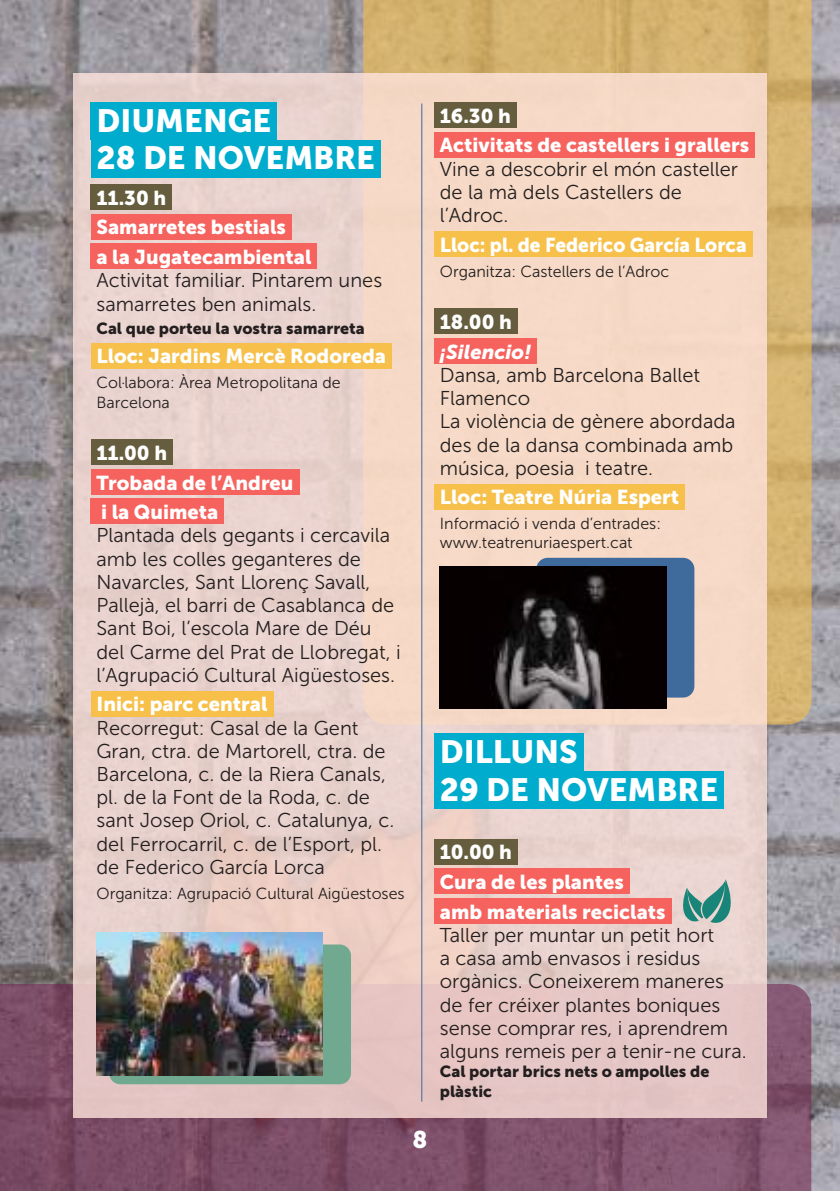
<style>
.page{position:relative;width:840px;height:1191px;background:#fff}
.page>*{position:absolute;margin:0;border:0;box-sizing:border-box;transform-origin:0 0}
.t1{font:32px/37.6px "Museo Sans 900";color:#fff}
.t2{font:24px "Museo Sans 900";color:#fff}
.t3{font:20px/23.2px "Museo Sans 300";color:#241f1f}
.t4{font:20px/29.6px "Museo Sans 900";color:#fff}
.t5{font:italic 20px "Museo Sans 900";color:#fff}
.t6{font:16px/19.2px "Museo Sans 300";color:#241f1f}
.t7{font:16px/19.2px "Museo Sans 900";color:#241f1f}
</style>
<div class="page">
<img style="left:0;top:0;width:839px;height:1191px">
<svg style="left:363px;top:0;width:448px;height:724px;background:#d4b26f"></svg>
<svg style="left:0;top:984px;width:810px;height:207px;background:#7c4e67"></svg>
<div style="left:73px;top:73px;width:693px;height:1045px;background:linear-gradient(to bottom,#f4dac9,#e6cbc9)"></div>
<div style="left:91px;top:102px;width:186px;height:38px;background:#00accd"></div>
<div style="left:91px;top:140px;width:289px;height:37px;background:#00accd"></div>
<div style="left:91px;top:184px;width:81px;height:26px;background:#655d3d"></div>
<div style="left:91px;top:214px;width:200px;height:25px;background:#f6635e"></div>
<div style="left:91px;top:243px;width:226px;height:26px;background:#f6635e"></div>
<div style="left:91px;top:343px;width:300px;height:25px;background:#f6c04b"></div>
<div style="left:91px;top:439px;width:82px;height:26px;background:#655d3d"></div>
<div style="left:91px;top:469px;width:208px;height:25px;background:#f6635e"></div>
<div style="left:91px;top:498px;width:133px;height:26px;background:#f6635e"></div>
<div style="left:91px;top:690px;width:182px;height:26px;background:#f6c04b"></div>
<div style="left:434px;top:102px;width:82px;height:26px;background:#655d3d"></div>
<div style="left:434px;top:132px;width:320px;height:25px;background:#f6635e"></div>
<div style="left:434px;top:231px;width:317px;height:26px;background:#f6c04b"></div>
<div style="left:434px;top:308px;width:83px;height:26px;background:#655d3d"></div>
<div style="left:434px;top:338px;width:103px;height:26px;background:#f6635e"></div>
<div style="left:434px;top:484px;width:250px;height:25px;background:#f6c04b"></div>
<div style="left:434px;top:733px;width:149px;height:38px;background:#00accd"></div>
<div style="left:434px;top:771px;width:289px;height:38px;background:#00accd"></div>
<div style="left:434px;top:838px;width:83px;height:26px;background:#655d3d"></div>
<div style="left:434px;top:868px;width:195px;height:26px;background:#f6635e"></div>
<div style="left:434px;top:898px;width:237px;height:26px;background:#f6635e"></div>
<hr style="left:421px;top:103px;width:1px;height:998px;background:#3e6a9c">
<div style="left:109px;top:944px;width:242px;height:140px;background:#70a98f;border-radius:11px"></div>
<img style="left:96px;top:933px;width:227px;height:142px">
<div style="left:536px;top:558px;width:158px;height:139px;background:#3e6a9c;border-radius:11px"></div>
<img style="left:439px;top:567px;width:227px;height:142px">
<svg style="left:676px;top:879px;width:63px;height:45px;background:#9bb6af"></svg>
<h1 class="t1" style="left:96px;top:102px;width:280px">DIUMENGE<br>28 DE NOVEMBRE</h1>
<p class="t4" style="left:96px;top:183px;width:216px">11.30 h<br>Samarretes bestials<br>a la Jugatecambiental</p>
<p class="t3" style="left:96px;top:269px;width:287px">Activitat familiar. Pintarem unes samarretes ben animals.</p>
<p class="t7" style="left:96px;top:318px;width:270px">Cal que porteu la vostra samarreta</p>
<p class="t4" style="left:96px;top:341px;width:291px">Lloc: Jardins Mercè Rodoreda</p>
<p class="t6" style="left:96px;top:373px;width:246px">Col·labora: Àrea Metropolitana de<br>Barcelona</p>
<p class="t4" style="left:96px;top:438px;width:198px">11.00 h<br>Trobada de l’Andreu i la Quimeta</p>
<p class="t3" style="left:96px;top:524px;width:306px">Plantada dels gegants i cercavila amb les colles geganteres de<br>Navarcles, Sant Llorenç Savall,<br>Pallejà, el barri de Casablanca de<br>Sant Boi, l’escola Mare de Déu del Carme del Prat de Llobregat, i l’Agrupació Cultural Aigüestoses.</p>
<p class="t4" style="left:96px;top:689px;width:172px">Inici: parc central</p>
<p class="t3" style="left:96px;top:716px;width:299px">Recorregut: Casal de la Gent<br>Gran, ctra. de Martorell, ctra. de<br>Barcelona, c. de la Riera Canals, pl. de la Font de la Roda, c. de sant Josep Oriol, c. Catalunya, c. del Ferrocarril, c. de l’Esport, pl. de Federico García Lorca</p>
<p class="t6" style="left:96px;top:883px;width:309px">Organitza: Agrupació Cultural Aigüestoses</p>
<p class="t2" style="left:412px;top:1126px;width:16px">8</p>
<p class="t4" style="left:439px;top:101px;width:310px">16.30 h<br>Activitats de castellers i grallers</p>
<p class="t3" style="left:439px;top:157px;width:299px">Vine a descobrir el món casteller de la mà dels Castellers de l’Adroc.</p>
<p class="t4" style="left:439px;top:230px;width:308px">Lloc: pl. de Federico García Lorca</p>
<p class="t6" style="left:439px;top:262px;width:231px">Organitza: Castellers de l’Adroc</p>
<p class="t4" style="left:439px;top:307px;width:73px">18.00 h</p>
<p class="t5" style="left:439px;top:340px;width:93px">¡Silencio!</p>
<p class="t3" style="left:439px;top:363px;width:297px">Dansa, amb Barcelona Ballet<br>Flamenco<br>La violència de gènere abordada des de la dansa combinada amb música, poesia i teatre.</p>
<p class="t4" style="left:439px;top:482px;width:240px">Lloc: Teatre Núria Espert</p>
<p class="t6" style="left:439px;top:514px;width:222px">Informació i venda d’entrades: www.teatrenuriaespert.cat</p>
<h1 class="t1" style="left:439px;top:733px;width:280px">DILLUNS<br>29 DE NOVEMBRE</h1>
<p class="t4" style="left:439px;top:837px;width:227px">10.00 h<br>Cura de les plantes amb materials reciclats</p>
<p class="t3" style="left:439px;top:923px;width:308px">Taller per muntar un petit hort<br>a casa amb envasos i residus orgànics. Coneixerem maneres de fer créixer plantes boniques sense comprar res, i aprendrem alguns remeis per a tenir-ne cura.</p>
<p class="t7" style="left:439px;top:1062px;width:271px">Cal portar brics nets o ampolles de plàstic</p>
</div>
